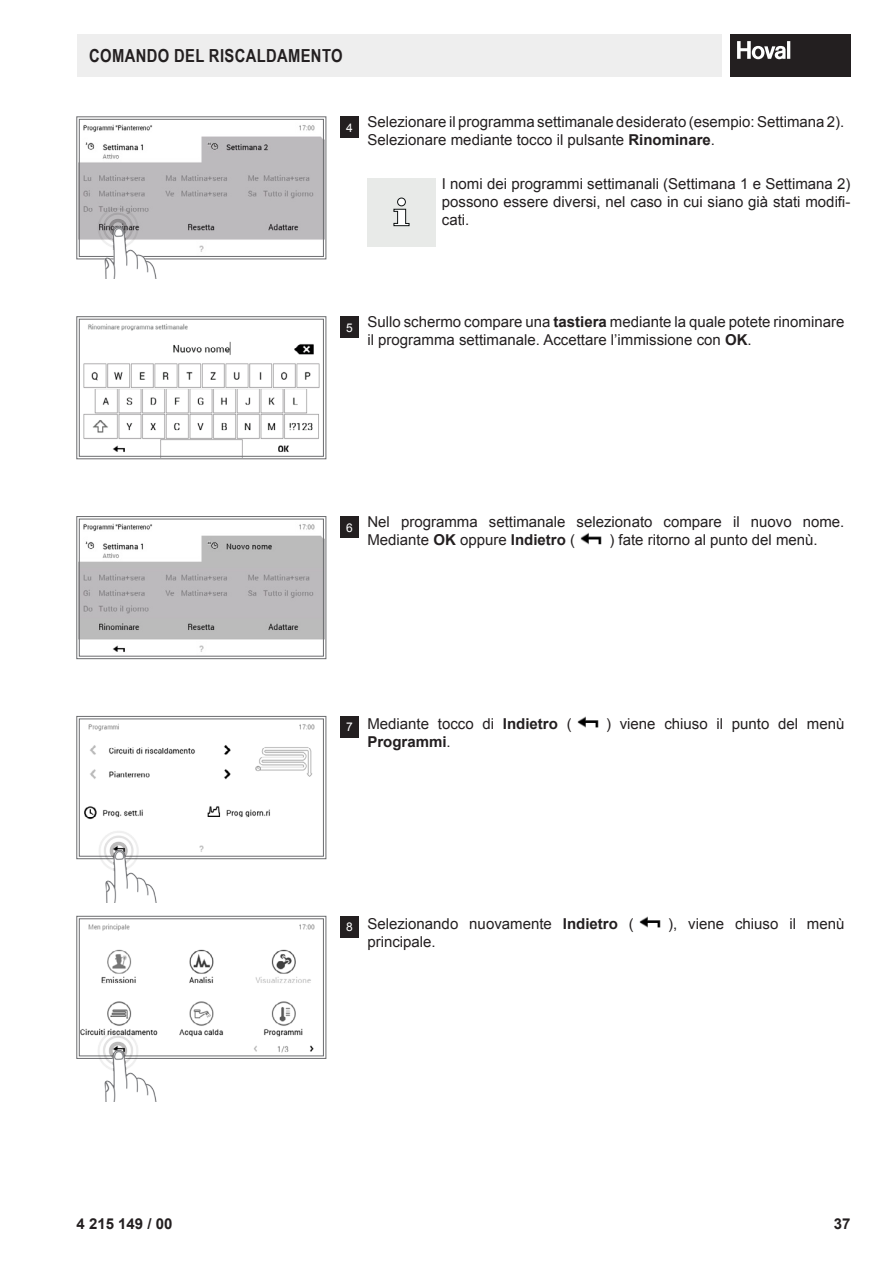
<style>
.page{position:relative;width:893px;height:1263px;background:#fff}
.page>*{position:absolute;margin:0;border:0;box-sizing:border-box;transform-origin:0 0}
.t1{font:700 18px "Arial Narrow";letter-spacing:.02em;color:#231f20}
.t2{font:15px/18px "Arial";color:#231f20}
.t3{font:700 15px "Arial";color:#231f20}
.s1{font-weight:700}
.s2{font-weight:400}
</style>
<div class="page">
<div style="left:77px;top:34px;width:644px;height:43px;background:#eee"></div>
<div style="left:730px;top:34px;width:120px;height:43px;background:#231f20"></div>
<svg style="left:737px;top:41px;width:53px;height:18px"></svg>
<svg style="left:76px;top:116px;width:250px;height:143px"></svg>
<div style="left:79px;top:119px;width:245px;height:138px;border:1px solid #6c6d70"></div>
<img style="left:97px;top:202px;width:60px;height:77px">
<div style="left:340px;top:117px;width:19px;height:21px;background:#231f20"></div>
<div style="left:367px;top:178px;width:68px;height:68px;background:#e8eae8"></div>
<div style="left:398px;top:198px;width:7px;height:8px;background:#fff;border-radius:50%"></div>
<div style="left:397px;top:198px;width:9px;height:8px;border:1px solid #0f1313;border-radius:50%"></div>
<svg style="left:393px;top:209px;width:16px;height:17px"></svg>
<svg style="left:76px;top:316px;width:250px;height:143px"></svg>
<div style="left:79px;top:319px;width:245px;height:138px;border:1px solid #6c6d70"></div>
<div style="left:340px;top:316px;width:19px;height:22px;background:#231f20"></div>
<svg style="left:76px;top:516px;width:250px;height:143px"></svg>
<div style="left:79px;top:519px;width:245px;height:137px;border:1px solid #6c6d70"></div>
<div style="left:340px;top:516px;width:19px;height:22px;background:#231f20"></div>
<img style="left:580px;top:533px;width:22px;height:12px">
<svg style="left:76px;top:716px;width:250px;height:143px"></svg>
<div style="left:79px;top:719px;width:245px;height:137px;border:1px solid #6c6d70"></div>
<img style="left:97px;top:826px;width:61px;height:76px">
<div style="left:340px;top:716px;width:19px;height:22px;background:#231f20"></div>
<img style="left:577px;top:716px;width:22px;height:12px">
<svg style="left:76px;top:916px;width:250px;height:143px"></svg>
<div style="left:79px;top:918px;width:245px;height:138px;border:1px solid #6c6d70"></div>
<img style="left:97px;top:1025px;width:60px;height:77px">
<div style="left:340px;top:916px;width:19px;height:22px;background:#231f20"></div>
<img style="left:639px;top:916px;width:22px;height:12px">
<p class="t1" style="left:89px;top:42px;width:255px">COMANDO DEL RISCALDAMENTO</p>
<p class="t2" style="left:367px;top:113px;width:478px;text-indent:-21px"><sub>4</sub> Selezionare il programma settimanale desiderato (esempio: Settimana 2).<br>Selezionare mediante tocco il pulsante <span class="s1">Rinominare</span>.</p>
<p class="t2" style="left:442px;top:175px;width:410px;text-align:justify">I nomi dei programmi settimanali (Settimana 1 e Settimana 2) possono essere diversi, nel caso in cui siano già stati modifi&shy;cati.</p>
<p class="t2" style="left:367px;top:313px;width:478px;text-indent:-21px"><sub>5</sub> Sullo schermo compare una <span class="s1">tastiera</span> mediante la quale potete rinominare il programma settimanale. Accettare l’immissione con <span class="s1">OK</span>.</p>
<p class="t2" style="left:367px;top:513px;width:478px;text-indent:-21px"><sub>6</sub> Nel programma settimanale selezionato compare il nuovo nome.<br>Mediante <span class="s1">OK</span> oppure <span class="s1">Indietro</span> (</p>
<p class="t2" style="left:609px;top:531px;width:210px">) fate ritorno al punto del menù.</p>
<p class="t2" style="left:346px;top:715px;width:227px"><sub>7</sub> Mediante tocco di <span class="s1">Indietro</span> (</p>
<p class="t2" style="left:606px;top:715px;width:240px">) viene chiuso il punto del menù</p>
<p class="t3" style="left:367px;top:731px;width:85px">Programmi<span class="s2">.</span></p>
<p class="t2" style="left:346px;top:914px;width:289px"><sub>8</sub> Selezionando nuovamente <span class="s1">Indietro</span> (</p>
<p class="t2" style="left:668px;top:914px;width:178px">), viene chiuso il menù</p>
<p class="t2" style="left:367px;top:932px;width:70px">principale.</p>
<p class="t3" style="left:77px;top:1214px;width:97px">4 215 149 / 00</p>
<p class="t3" style="left:834px;top:1214px;width:18px">37</p>
</div>
